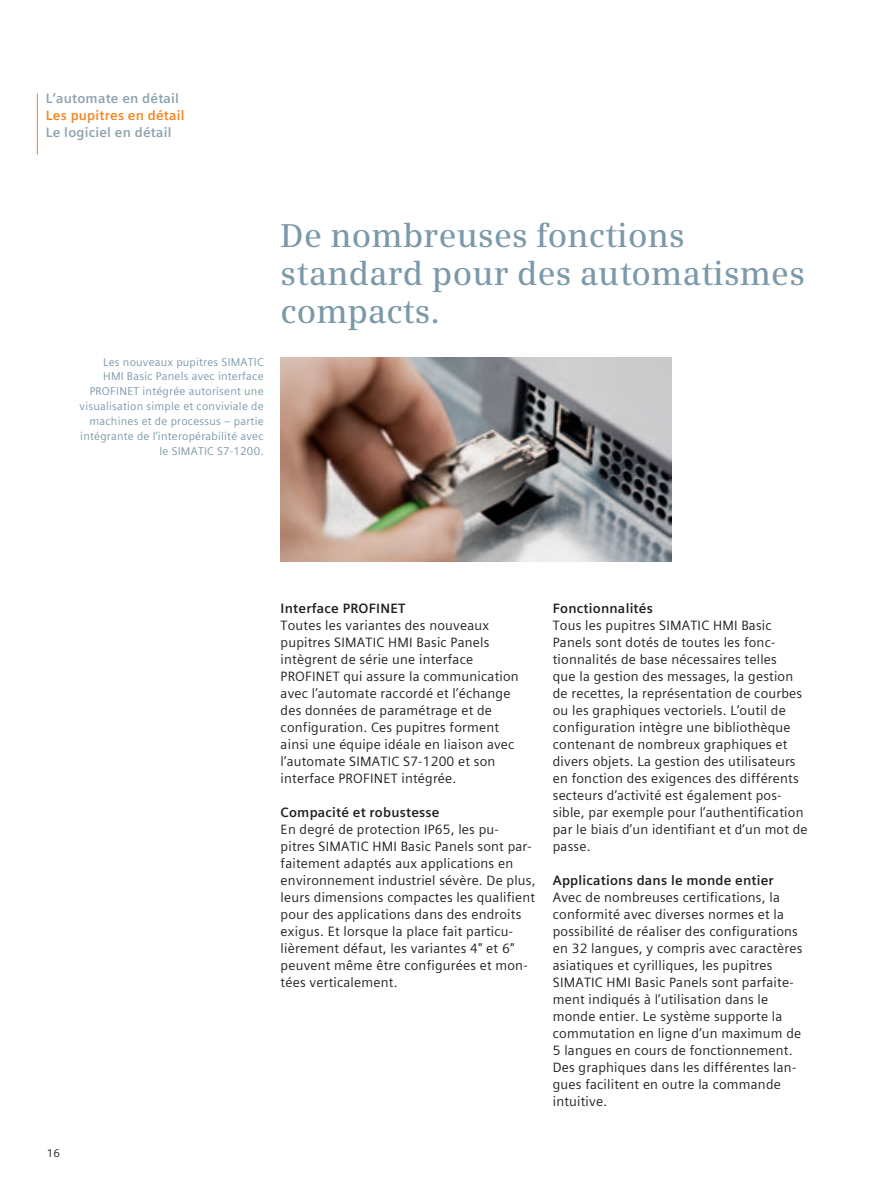
<style>
.page{position:relative;width:893px;height:1191px;background:#fff}
.page>*{position:absolute;margin:0;border:0;box-sizing:border-box;transform-origin:0 0}
.t1{font:600 33px/38.2px "Siemens Serif";letter-spacing:.005em;color:#7b99a9}
.t2{font:13.5px/17px "Siemens Sans Global";letter-spacing:.015em;color:#231f20}
.t3{font:700 13.5px "Siemens Sans Global";letter-spacing:.015em;color:#231f20}
.t4{font:700 13.5px "Siemens Sans Global";letter-spacing:.015em;color:#8ca3af}
.t5{font:700 13.5px "Siemens Sans Global";letter-spacing:.015em;color:#f58520}
.t6{font:11.25px/14.9px "Siemens Sans Global";letter-spacing:.02em;color:#7b99a9;text-align:right}
.t7{font:11.25px "Siemens Sans Global";color:#231f20}
</style>
<div class="page">
<img style="left:281px;top:357px;width:391px;height:204px">
<hr style="left:37px;top:94px;width:1px;height:60px;background:#f58520">
<p class="t4" style="left:46px;top:88px;width:135px">L’automate en détail</p>
<p class="t5" style="left:46px;top:105px;width:140px">Les pupitres en détail</p>
<p class="t4" style="left:46px;top:122px;width:127px">Le logiciel en détail</p>
<p class="t6" style="left:80px;top:354px;width:186px">Les nouveaux pupitres SIMATIC<br>HMI Basic Panels avec interface<br>PROFINET intégrée autorisent une visualisation simple et conviviale de machines et de processus – partie intégrante de l’interopérabilité avec le SIMATIC S7-1200.</p>
<h1 class="t1" style="left:281px;top:216px;width:526px">De nombreuses fonctions standard pour des automatismes compacts.</h1>
<p class="t7" style="left:47px;top:1144px;width:15px">16</p>
<p class="t3" style="left:281px;top:597px;width:126px">Interface PROFINET</p>
<p class="t2" style="left:281px;top:616px;width:240px">Toutes les variantes des nouveaux pupitres SIMATIC HMI Basic Panels intègrent de série une interface PROFINET qui assure la communication avec l’automate raccordé et l’échange des données de paramétrage et de configuration. Ces pupitres forment ainsi une équipe idéale en liaison avec l’automate SIMATIC S7-1200 et son interface PROFINET intégrée.</p>
<p class="t3" style="left:281px;top:801px;width:160px">Compacité et robustesse</p>
<p class="t2" style="left:281px;top:820px;width:257px">En degré de protection IP65, les pu&shy;pitres SIMATIC HMI Basic Panels sont par&shy;faitement adaptés aux applications en environnement industriel sévère. De plus, leurs dimensions compactes les qualifient pour des applications dans des endroits exigus. Et lorsque la place fait particu&shy;lièrement défaut, les variantes 4" et 6" peuvent même être configurées et mon&shy;tées verticalement.</p>
<p class="t3" style="left:553px;top:597px;width:102px">Fonctionnalités</p>
<p class="t2" style="left:553px;top:616px;width:256px">Tous les pupitres SIMATIC HMI Basic Panels sont dotés de toutes les fonc&shy;tionnalités de base nécessaires telles<br>que la gestion des messages, la gestion de recettes, la représentation de courbes ou les graphiques vectoriels. L’outil de configuration intègre une bibliothèque contenant de nombreux graphiques et divers objets. La gestion des utilisateurs en fonction des exigences des différents secteurs d’activité est également pos&shy;sible, par exemple pour l’authentification par le biais d’un identifiant et d’un mot de passe.</p>
<p class="t3" style="left:553px;top:869px;width:222px">Applications dans le monde entier</p>
<p class="t2" style="left:553px;top:888px;width:251px">Avec de nombreuses certifications, la conformité avec diverses normes et la possibilité de réaliser des configurations en 32 langues, y compris avec caractères asiatiques et cyrilliques, les pupitres SIMATIC HMI Basic Panels sont parfaite&shy;ment indiqués à l’utilisation dans le monde entier. Le système supporte la commutation en ligne d’un maximum de 5 langues en cours de fonctionnement.<br>Des graphiques dans les différentes lan&shy;gues facilitent en outre la commande intuitive.</p>
</div>
